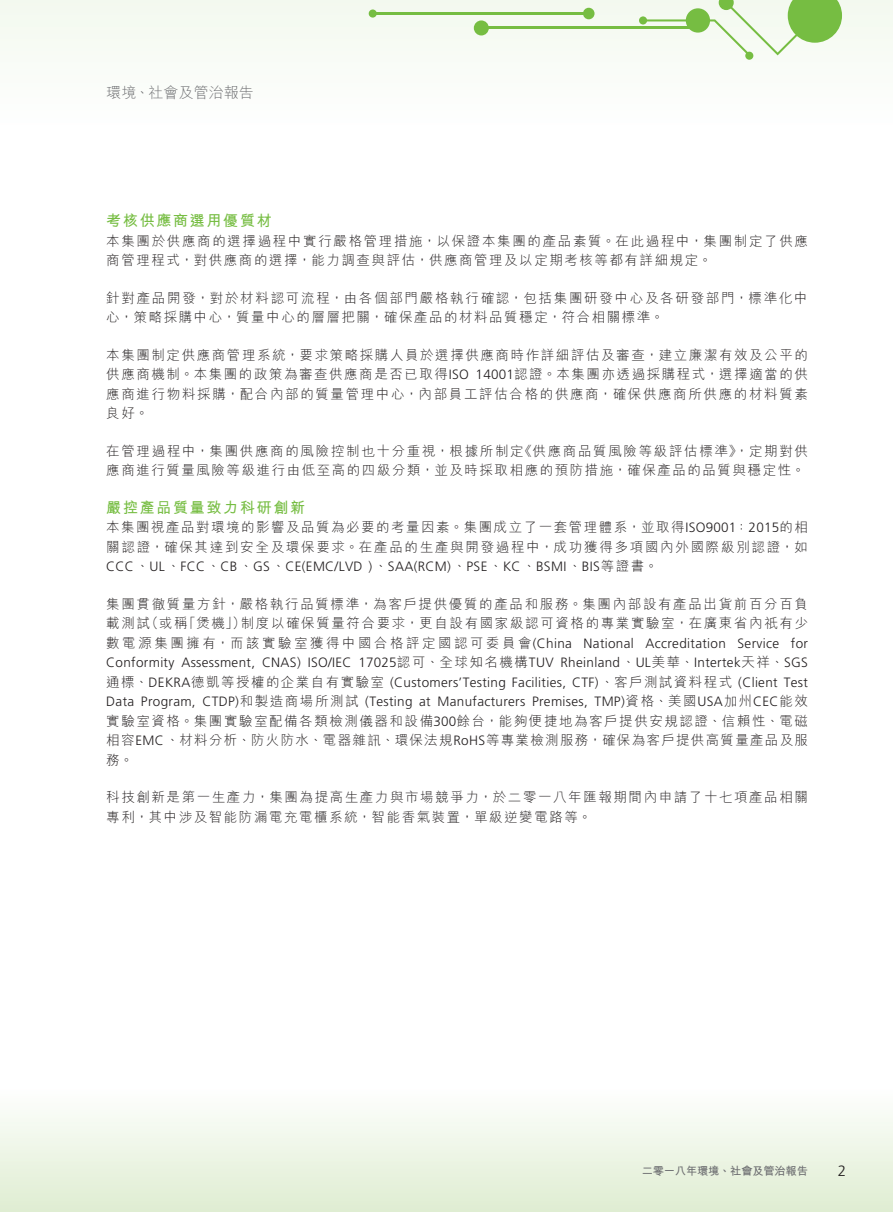
<style>
.page{position:relative;width:893px;height:1212px;background:#fff}
.page>*{position:absolute;margin:0;border:0;box-sizing:border-box;transform-origin:0 0}
._04___H2{font:700 15px "M Hei HK";letter-spacing:.115em;color:#76bd42}
.t1{font:300 15px "M Hei HK";letter-spacing:.005em;color:#6c6d70}
.t2{font:300 15px "Frutiger LT Std";color:#231f20}
._11_P0{font:300 13.5px/19.5px "M Hei HK";letter-spacing:.115em;color:#231f20}
._11_P0-2{font:300 13.5px "Frutiger LT Std";letter-spacing:.025em;color:#231f20}
._11_P0-3{font:300 13.5px/19.5px "M Hei HK";letter-spacing:.185em;color:#231f20}
.t3{font:700 11.25px "M Hei HK";letter-spacing:-.015em;color:#6c6d70}
.s1{font-family:"Frutiger LT Std"}
.s2{font-family:"M Hei HK"}
</style>
<div class="page">
<div style="left:0;top:1089px;width:893px;height:123px;background:linear-gradient(to bottom,#fefffe,#dfedd1)"></div>
<div style="left:0;top:0;width:893px;height:127px;background:#f9fcf8"></div>
<div style="left:583px;top:8px;width:11px;height:11px;background:#76bd42;border-radius:50%"></div>
<div style="left:474px;top:20px;width:15px;height:15px;background:#76bd42;border-radius:50%"></div>
<div style="left:639px;top:16px;width:8px;height:9px;background:#76bd42;border-radius:50%"></div>
<div style="left:369px;top:9px;width:8px;height:9px;background:#76bd42;border-radius:50%"></div>
<div style="left:745px;top:52px;width:8px;height:8px;background:#76bd42;border-radius:50%"></div>
<svg style="left:644px;top:0;width:198px;height:56px"></svg>
<hr style="left:481px;top:26px;width:217px;height:2px;background:#76bd42">
<hr style="left:373px;top:12px;width:217px;height:2px;background:#76bd42">
<p class="t1" style="left:106px;top:82px;width:149px">環境、社會及管治報告</p>
<p class="_04___H2" style="left:106px;top:210px;width:167px">考核供應商選用優質材</p>
<p class="_11_P0" style="left:106px;top:230px;width:703px">本集團於供應商的選擇過程中實行嚴格管理措施，以保證本集團的產品素質。在此過程中，集團制定了供應商管理程式，對供應商的選擇，能力調查與評估，供應商管理及以定期考核等都有詳細規定。</p>
<p class="_11_P0" style="left:106px;top:287px;width:703px">針對產品開發，對於材料認可流程，由各個部門嚴格執行確認，包括集團研發中心及各研發部門，標準化中心，策略採購中心，質量中心的層層把關，確保產品的材料品質穩定，符合相關標準。</p>
<p class="_11_P0" style="left:106px;top:344px;width:703px;text-align:right">本集團制定供應商管理系統，要求策略採購人員於選擇供應商時作詳細評估及審查，建立廉潔有效及公平的<br><span class="s1">14001</span>認證。本集團亦透過採購程式，選擇適當的供</p>
<p class="_11_P0" style="left:106px;top:364px;width:703px">供應商機制。本集團的政策為審查供應商是否已取得<span class="s1">ISO<br></span>應商進行物料採購，配合內部的質量管理中心，內部員工評估合格的供應商，確保供應商所供應的材料質素良好。</p>
<p class="_11_P0" style="left:519px;top:440px;width:291px">《供應商品質風險等級評估標準，》定期對供</p>
<p class="_11_P0" style="left:106px;top:440px;width:700px">在管理過程中，集團供應商的風險控制也十分重視，根據所制定<br>應商進行質量風險等級進行由低至高的四級分類，並及時採取相應的預防措施，確保產品的品質與穩定性。</p>
<p class="_04___H2" style="left:106px;top:496px;width:200px">嚴控產品質量致力科研創新</p>
<p class="_11_P0" style="left:106px;top:517px;width:703px;text-align:justify">本集團視產品對環境的影響及品質為必要的考量因素。集團成立了一套管理體系，並取得<span class="s1">ISO9001</span>：<span class="s1">2015</span>的相關認證，確保其達到安全及環保要求。在產品的生產與開發過程中，成功獲得多項國內外國際級別認證，如<span class="s1">CCC</span>、<span class="s1">UL</span>、<span class="s1">FCC</span>、<span class="s1">CB</span>、<span class="s1">GS</span>、<span class="s1">CE(EMC/LVD )</span>、<span class="s1">SAA(RCM)</span>、<span class="s1">PSE</span>、<span class="s1">KC</span>、<span class="s1">BSMI</span>、<span class="s1">BIS</span>等證書。</p>
<p class="_11_P0" style="left:106px;top:593px;width:703px;text-align:right">集團貫徹質量方針，嚴格執行品質標準，為客戶提供優質的產品和服務。集團內部設有產品出貨前百分百負制度以確保質量符合要求，更自設有國家級認可資格的專業實驗室，在廣東省內祇有少</p>
<p class="_11_P0" style="left:145px;top:613px;width:44px">（或稱</p>
<p class="_11_P0" style="left:183px;top:613px;width:64px">「煲機」）</p>
<p class="_11_P0" style="left:106px;top:613px;width:45px">載測試</p>
<p class="_11_P0-3" style="left:560px;top:632px;width:249px;text-indent:-454px">數電源集團擁有，而該實驗室獲得中國合格評定國認可委員會<span class="s1">(China<br>Rheinland</span>、<span class="s1">UL</span>美華、<span class="s1">Intertek</span>天祥、<span class="s1">SGS</span></p>
<p class="_11_P0-2" style="left:791px;top:635px;width:19px">for</p>
<p class="_11_P0-2" style="left:584px;top:635px;width:52px">National</p>
<p class="_11_P0-2" style="left:645px;top:635px;width:82px">Accreditation</p>
<p class="_11_P0-2" style="left:737px;top:635px;width:43px">Service</p>
<p class="_11_P0" style="left:359px;top:652px;width:197px"><span class="s1">17025</span>認可、全球知名機構<span class="s1">TUV</span></p>
<p class="_11_P0-2" style="left:106px;top:655px;width:70px">Conformity</p>
<p class="_11_P0-2" style="left:106px;top:674px;width:703px"><span class="s2">通標、</span>DEKRA<span class="s2">德凱等授權的企業自有實驗室</span> (Customers’Testing Facilities, CTF)<span class="s2">、客戶測試資料程式</span> (Client Test</p>
<p class="_11_P0-2" style="left:595px;top:694px;width:215px">TMP)<span class="s2">資格、美國</span>USA<span class="s2">加州</span>CEC<span class="s2">能效</span></p>
<p class="_11_P0-2" style="left:262px;top:655px;width:40px">CNAS)</p>
<p class="_11_P0-2" style="left:308px;top:655px;width:45px">ISO/IEC</p>
<p class="_11_P0-2" style="left:181px;top:655px;width:75px">Assessment,</p>
<p class="_11_P0" style="left:202px;top:691px;width:158px"><span class="s1">CTDP)</span>和製造商場所測試</p>
<p class="_11_P0-2" style="left:437px;top:694px;width:89px">Manufacturers</p>
<p class="_11_P0-2" style="left:365px;top:694px;width:49px">(Testing</p>
<p class="_11_P0-2" style="left:532px;top:694px;width:57px">Premises,</p>
<p class="_11_P0" style="left:106px;top:691px;width:703px"><span class="s1">Data<br></span>實驗室資格。集團實驗室配備各類檢測儀器和設備<span class="s1">300</span>餘台，能夠便捷地為客戶提供安規認證、信賴性、電磁相容<span class="s1">EMC</span>、材料分析、防火防水、電器雜訊、環保法規<span class="s1">RoHS</span>等專業檢測服務，確保為客戶提供高質量產品及服務。</p>
<p class="_11_P0" style="left:106px;top:787px;width:703px">科技創新是第一生產力，集團為提高生產力與市場競爭力，於二零一八年匯報期間內申請了十七項產品相關專利，其中涉及智能防漏電充電櫃系統，智能香氣裝置，單級逆變電路等。</p>
<p class="_11_P0-2" style="left:141px;top:694px;width:56px">Program,</p>
<p class="_11_P0-2" style="left:419px;top:694px;width:13px">at</p>
<p class="t3" style="left:642px;top:1163px;width:168px">二零一八年環境、社會及管治報告</p>
<p class="t2" style="left:838px;top:1162px;width:10px">2</p>
</div>
